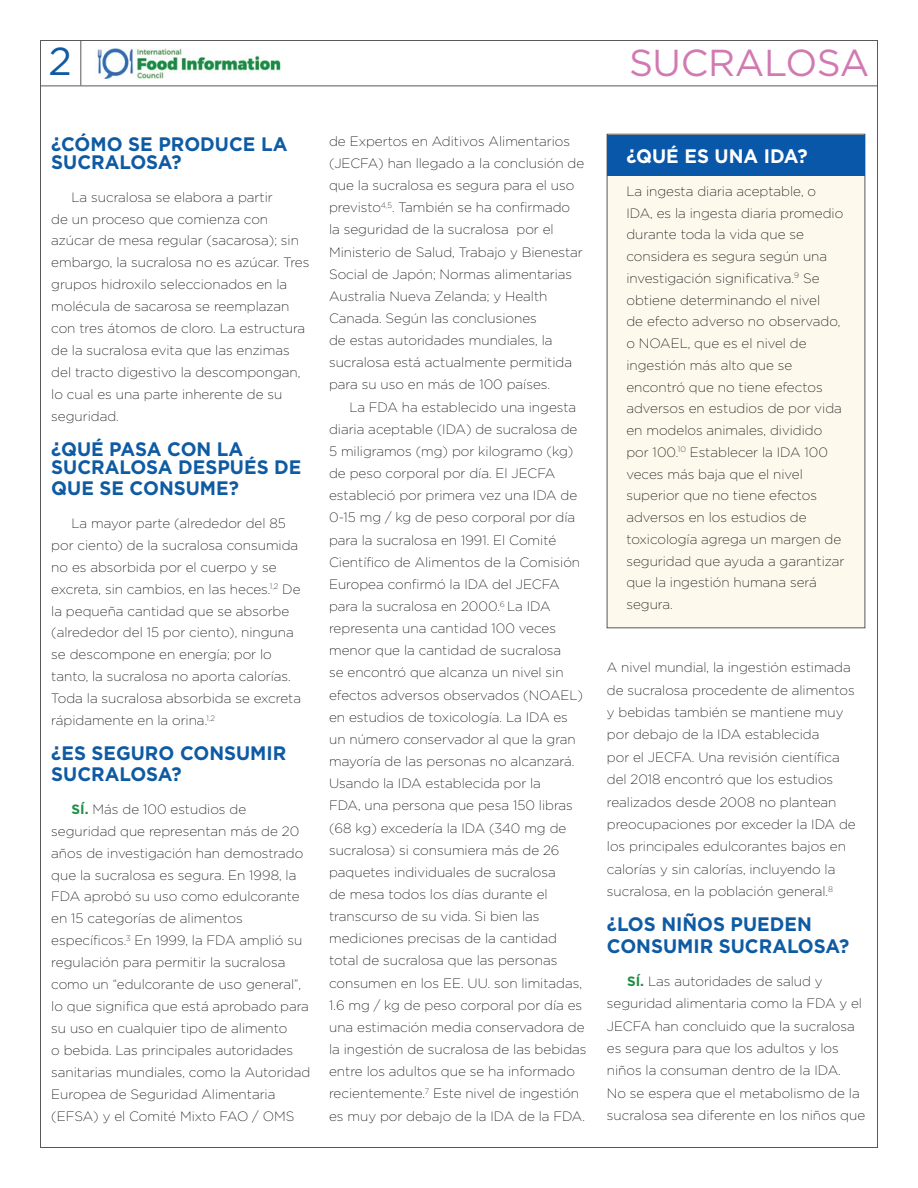
<style>
.page{position:relative;width:918px;height:1188px;background:#fff}
.page>*{position:absolute;margin:0;border:0;box-sizing:border-box;transform-origin:0 0}
.t1{font:39px "Gotham";color:#0f5ba3}
.t2{font:37.5px "Gotham";letter-spacing:-.01em;color:#d17ab2}
.t3{font:700 19.5px/18.1px "Gotham";color:#0f5ba3;scale:.96 1}
.t4{font:700 19.5px "Gotham";color:#fff;scale:.96 1}
.t5{font:200 13.5px/22.2px "Gotham";color:#000}
.s1{font-weight:700;color:#208e44}
</style>
<div class="page">
<hr style="left:40px;top:86px;width:838px;height:1px;background:#58595b">
<hr style="left:81px;top:40px;width:1px;height:45px;background:#58595b">
<img style="left:97px;top:49px;width:184px;height:29px">
<div style="left:607px;top:134px;width:258px;height:494px;background:#fdf9ed;border:1px solid #58595b"></div>
<div style="left:607px;top:135px;width:258px;height:40px;background:#0957a8"></div>
<h1 class="t1" style="left:48px;top:36px;width:25px">2</h1>
<h2 class="t2" style="left:629px;top:39px;width:242px">SUCRALOSA</h2>
<h3 class="t3" style="left:51px;top:135px;width:248px">¿CÓMO SE PRODUCE LA<br>SUCRALOSA?</h3>
<p class="t5" style="left:51px;top:185px;width:260px;text-indent:20px">La sucralosa se elabora a partir<br>de un proceso que comienza con azúcar de mesa regular (sacarosa); sin embargo, la sucralosa no es azúcar. Tres grupos hidroxilo seleccionados en la molécula de sacarosa se reemplazan con tres átomos de cloro. La estructura de la sucralosa evita que las enzimas del tracto digestivo la descompongan, lo cual es una parte inherente de su seguridad.</p>
<h3 class="t3" style="left:51px;top:439px;width:262px">¿QUÉ PASA CON LA<br>SUCRALOSA DESPUÉS DE</h3>
<h3 class="t3" style="left:51px;top:479px;width:197px">QUE SE CONSUME?</h3>
<p class="t5" style="left:51px;top:512px;width:251px;text-indent:20px">La mayor parte (alrededor del 85 por ciento) de la sucralosa consumida no es absorbida por el cuerpo y se excreta, sin cambios, en las heces.<sup>1,2</sup> De la pequeña cantidad que se absorbe (alrededor del 15 por ciento), ninguna se descompone en energía; por lo tanto, la sucralosa no aporta calorías.<br>Toda la sucralosa absorbida se excreta rápidamente en la orina.<sup>1,2</sup></p>
<h3 class="t3" style="left:51px;top:742px;width:246px;line-height:21.1px">¿ES SEGURO CONSUMIR<br>SUCRALOSA?</h3>
<p class="t5" style="left:51px;top:797px;width:260px;text-indent:20px"><span class="s1">SÍ.</span> Más de 100 estudios de seguridad que representan más de 20 años de investigación han demostrado que la sucralosa es segura. En 1998, la FDA aprobó su uso como edulcorante en 15 categorías de alimentos específicos.<sup>3</sup> En 1999, la FDA amplió su regulación para permitir la sucralosa como un “edulcorante de uso general”, lo que significa que está aprobado para su uso en cualquier tipo de alimento<br>o bebida. Las principales autoridades sanitarias mundiales, como la Autoridad Europea de Seguridad Alimentaria (EFSA) y el Comité Mixto FAO / OMS</p>
<p class="t5" style="left:329px;top:129px;width:257px">de Expertos en Aditivos Alimentarios (JECFA) han llegado a la conclusión de que la sucralosa es segura para el uso previsto<sup>4,5</sup>. También se ha confirmado la seguridad de la sucralosa por el Ministerio de Salud, Trabajo y Bienestar Social de Japón; Normas alimentarias Australia Nueva Zelanda; y Health Canada. Según las conclusiones<br>de estas autoridades mundiales, la sucralosa está actualmente permitida para su uso en más de 100 países.</p>
<p class="t5" style="left:329px;top:395px;width:259px;text-indent:20px">La FDA ha establecido una ingesta diaria aceptable (IDA) de sucralosa de 5 miligramos (mg) por kilogramo (kg) de peso corporal por día. El JECFA estableció por primera vez una IDA de 0-15 mg / kg de peso corporal por día para la sucralosa en 1991. El Comité Científico de Alimentos de la Comisión Europea confirmó la IDA del JECFA para la sucralosa en 2000.<sup>6</sup> La IDA representa una cantidad 100 veces menor que la cantidad de sucralosa<br>se encontró que alcanza un nivel sin efectos adversos observados (NOAEL) en estudios de toxicología. La IDA es un número conservador al que la gran mayoría de las personas no alcanzará.<br>Usando la IDA establecida por la<br>FDA, una persona que pesa 150 libras (68 kg) excedería la IDA (340 mg de sucralosa) si consumiera más de 26 paquetes individuales de sucralosa<br>de mesa todos los días durante el transcurso de su vida. Si bien las mediciones precisas de la cantidad total de sucralosa que las personas consumen en los EE. UU. son limitadas, 1.6 mg / kg de peso corporal por día es una estimación media conservadora de la ingestión de sucralosa de las bebidas entre los adultos que se ha informado recientemente.<sup>7</sup> Este nivel de ingestión es muy por debajo de la IDA de la FDA.</p>
<h3 class="t4" style="left:626px;top:143px;width:190px">¿QUÉ ES UNA IDA?</h3>
<p class="t5" style="left:626px;top:180px;width:219px;line-height:21.8px">La ingesta diaria aceptable, o<br>IDA, es la ingesta diaria promedio durante toda la vida que se considera es segura según una investigación significativa.<sup>9</sup> Se obtiene determinando el nivel<br>de efecto adverso no observado, o NOAEL, que es el nivel de ingestión más alto que se encontró que no tiene efectos adversos en estudios de por vida en modelos animales, dividido por 100.<sup>10</sup> Establecer la IDA 100 veces más baja que el nivel superior que no tiene efectos adversos en los estudios de toxicología agrega un margen de seguridad que ayuda a garantizar que la ingestión humana será segura.</p>
<p class="t5" style="left:607px;top:656px;width:250px">A nivel mundial, la ingestión estimada de sucralosa procedente de alimentos y bebidas también se mantiene muy por debajo de la IDA establecida<br>por el JECFA. Una revisión científica del 2018 encontró que los estudios realizados desde 2008 no plantean preocupaciones por exceder la IDA de los principales edulcorantes bajos en calorías y sin calorías, incluyendo la sucralosa, en la población general.<sup>8</sup></p>
<h3 class="t3" style="left:607px;top:913px;width:254px;line-height:21.6px">¿LOS NIÑOS PUEDEN<br>CONSUMIR SUCRALOSA?</h3>
<p class="t5" style="left:607px;top:969px;width:260px;text-indent:20px"><span class="s1">SÍ.</span> Las autoridades de salud y seguridad alimentaria como la FDA y el JECFA han concluido que la sucralosa es segura para que los adultos y los niños la consuman dentro de la IDA.<br>No se espera que el metabolismo de la sucralosa sea diferente en los niños que</p>
</div>
